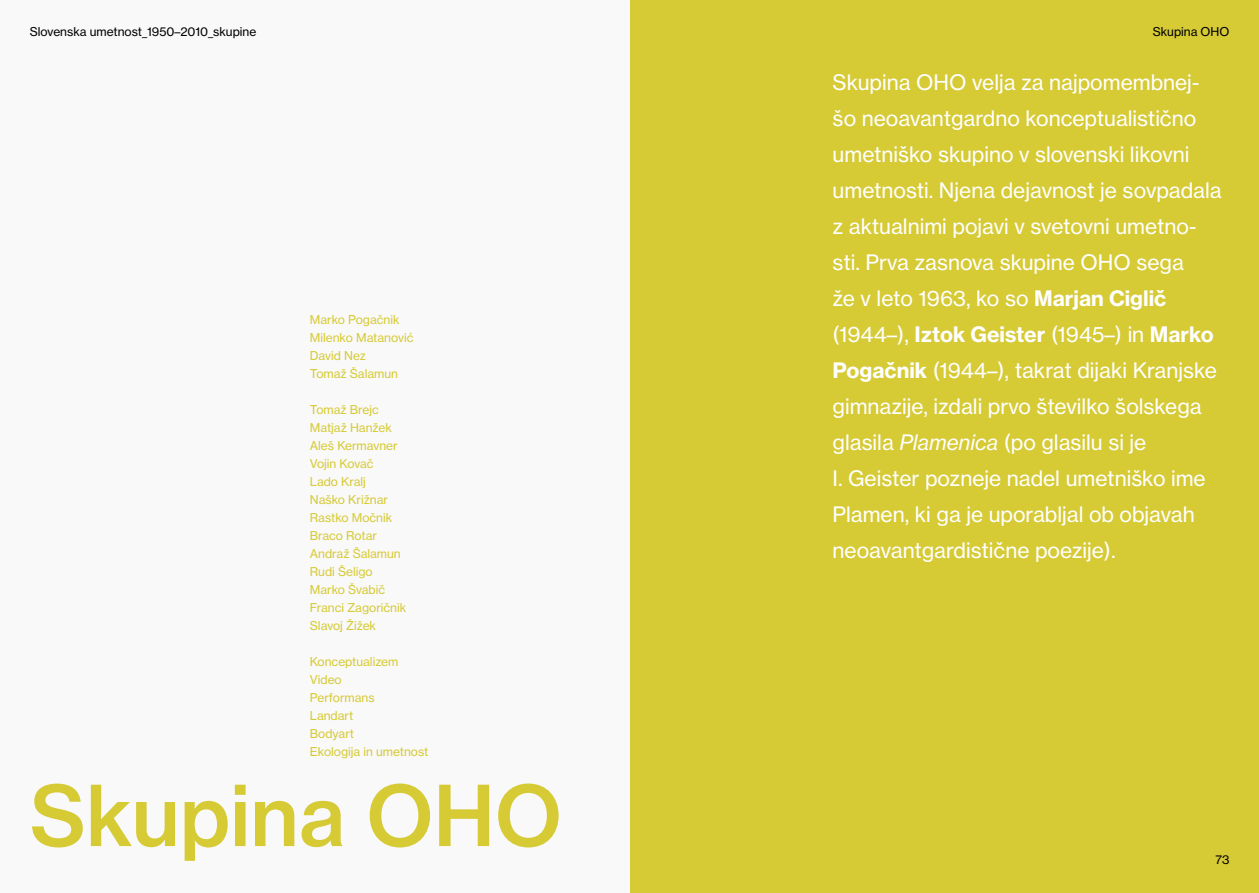
<style>
.page{position:relative;width:1259px;height:893px;background:#fff}
.page>*{position:absolute;margin:0;border:0;box-sizing:border-box;transform-origin:0 0}
.t1{font:82.5px "N Haas Grotesk TX Pro 65 Md";color:#d6ca35}
.t2{font:21px/36px "N Haas Grotesk TX Pro 55 Rg";color:#fff}
.t3{font:12px/18px "N Haas Grotesk TX Pro 55 Rg";color:#d6ca35}
.t4{font:12px "N Haas Grotesk TX Pro 55 Rg";color:#000}
.s1{font-family:"N Haas Grotesk TX Pro 75 Bd"}
.s2{font-family:"N Haas Grotesk TX Pro 56 It"}
</style>
<div class="page">
<div style="left:629px;top:0;width:630px;height:893px;background:#d6ca35"></div>
<div style="left:0;top:0;width:629px;height:893px;background:#f9f9f9"></div>
<p class="t4" style="left:30px;top:24px;width:228px">Slovenska umetnost_1950–2010_skupine</p>
<p class="t3" style="left:310px;top:311px;width:105px">Marko Pogačnik<br>Milenko Matanović<br>David Nez<br>Tomaž Šalamun</p>
<p class="t3" style="left:310px;top:401px;width:98px">Tomaž Brejc<br>Matjaž Hanžek<br>Aleš Kermavner<br>Vojin Kovač<br>Lado Kralj<br>Naško Križnar<br>Rastko Močnik<br>Braco Rotar<br>Andraž Šalamun<br>Rudi Šeligo<br>Marko Švabič<br>Franci Zagoričnik<br>Slavoj Žižek</p>
<p class="t3" style="left:310px;top:653px;width:120px">Konceptualizem<br>Video<br>Performans<br>Landart<br>Bodyart<br>Ekologija in umetnost</p>
<h1 class="t1" style="left:30px;top:764px;width:533px">Skupina OHO</h1>
<p class="t4" style="left:1153px;top:24px;width:78px">Skupina OHO</p>
<p class="t2" style="left:832px;top:64px;width:390px">Skupina OHO velja za najpomembnej&shy;šo neoavantgardno konceptualistično umetniško skupino v slovenski likovni umetnosti. Njena dejavnost je sovpadala z aktualnimi pojavi v svetovni umetno&shy;sti. Prva zasnova skupine OHO sega<br>že v leto 1963, ko so <span class="s1">Marjan Ciglič </span>(1944–), <span class="s1">Iztok Geister</span> (1945–) in <span class="s1">Marko Pogačnik</span> (1944–), takrat dijaki Kranjske gimnazije, izdali prvo številko šolskega glasila <span class="s2">Plamenica</span> (po glasilu si je<br>I. Geister pozneje nadel umetniško ime Plamen, ki ga je uporabljal ob objavah neoavantgardistične poezije).</p>
<p class="t4" style="left:1215px;top:852px;width:16px">73</p>
</div>
